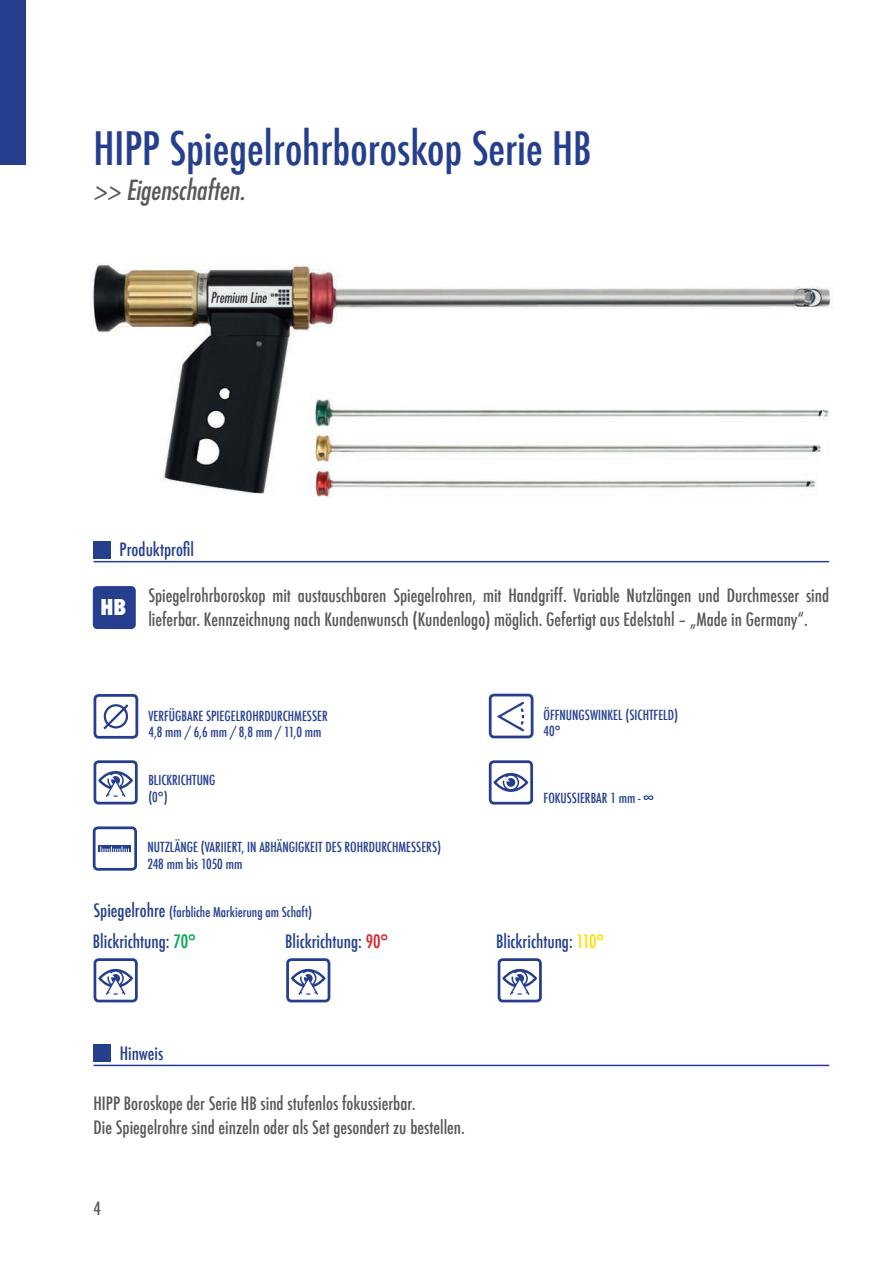
<style>
.page{position:relative;width:893px;height:1263px;background:#fff}
.page>*{position:absolute;margin:0;border:0;box-sizing:border-box;transform-origin:0 0}
.t1{font:500 condensed 45px "Futura";color:#253f8e}
.t2{font:italic condensed 27px "Futura Std";color:#57585a}
.t3{font:800 condensed 21.3px "Futura";color:#fff}
.t4{font:500 condensed 18px/24px "Futura";color:#57585a}
.t5{font:500 condensed 18px "Futura";color:#253f8e}
.t6{font:500 condensed 13.65px/16.5px "Futura";color:#253f8e}
.t7{font:500 condensed 13.5px/16.5px "Futura";color:#253f8e}
.s1{font-size:18px}
.s2{color:#00a54f}
.s3{color:#d1232a}
.s4{color:#ffdc01}
</style>
<div class="page">
<div style="left:489px;top:760px;width:44px;height:44px;border:3px solid #253f8e;border-radius:4px"></div>
<svg style="left:493px;top:773px;width:35px;height:19px"></svg>
<div style="left:93px;top:826px;width:44px;height:45px;border:3px solid #253f8e;border-radius:4px"></div>
<div style="left:99px;top:845px;width:32px;height:7px;background:#253f8e"></div>
<svg style="left:100px;top:846px;width:29px;height:6px"></svg>
<div style="left:94px;top:760px;width:44px;height:44px;border:3px solid #253f8e;border-radius:4px"></div>
<svg style="left:98px;top:771px;width:35px;height:26px"></svg>
<div style="left:489px;top:694px;width:44px;height:44px;border:3px solid #253f8e;border-radius:4px"></div>
<svg style="left:496px;top:701px;width:29px;height:31px"></svg>
<div style="left:94px;top:694px;width:44px;height:45px;border:3px solid #253f8e;border-radius:4px"></div>
<svg style="left:103px;top:704px;width:26px;height:26px"></svg>
<hr style="left:94px;top:561px;width:735px;height:1px;background:#253f8e">
<hr style="left:94px;top:1065px;width:735px;height:1px;background:#253f8e">
<div style="left:94px;top:587px;width:41px;height:41px;background:#253f8e;border-radius:4px"></div>
<div style="left:93px;top:586px;width:43px;height:43px;border:2px solid #253f8e;border-radius:4px"></div>
<div style="left:94px;top:541px;width:17px;height:17px;background:#253f8e"></div>
<div style="left:94px;top:1044px;width:17px;height:18px;background:#253f8e"></div>
<img style="left:91px;top:263px;width:742px;height:231px">
<img style="left:288px;top:382px;width:545px;height:115px">
<div style="left:94px;top:958px;width:44px;height:44px;border:3px solid #253f8e;border-radius:4px"></div>
<svg style="left:98px;top:969px;width:35px;height:26px"></svg>
<div style="left:286px;top:958px;width:44px;height:44px;border:3px solid #253f8e;border-radius:4px"></div>
<svg style="left:291px;top:969px;width:35px;height:26px"></svg>
<div style="left:498px;top:958px;width:44px;height:44px;border:3px solid #253f8e;border-radius:4px"></div>
<svg style="left:502px;top:969px;width:35px;height:26px"></svg>
<div style="left:0;top:0;width:26px;height:165px;background:#253f8e"></div>
<h1 class="t1" style="left:94px;top:119px;width:500px">HIPP Spiegelrohrboroskop Serie HB</h1>
<h2 class="t2" style="left:94px;top:174px;width:153px">&gt;&gt; Eigenschaften.</h2>
<p class="t5" style="left:120px;top:538px;width:76px">Produktprofil</p>
<p class="t3" style="left:101px;top:593px;width:27px">HB</p>
<p class="t4" style="left:148px;top:584px;width:682px">Spiegelrohrboroskop mit austauschbaren Spiegelrohren, mit Handgriff. Variable Nutzlängen und Durchmesser sind lieferbar. Kennzeichnung nach Kundenwunsch (Kundenlogo) möglich. Gefertigt aus Edelstahl – „Made in Germany“.</p>
<p class="t6" style="left:148px;top:708px;width:34px">Verfügbare</p>
<p class="t6" style="left:148px;top:708px;width:175px;text-indent:58px">Spiegelrohrdurchmesser<br>4,8 mm / 6,6 mm / 8,8 mm / 11,0 mm</p>
<p class="t7" style="left:148px;top:772px;width:69px">BLICKRICHTUNG (0°)</p>
<p class="t6" style="left:148px;top:839px;width:204px">Nutzlänge (variiert, in Abhängigkeit des rohrdurchmessers</p>
<p class="t6" style="left:437px;top:839px;width:5px">)</p>
<p class="t6" style="left:148px;top:855px;width:96px">248 mm bis 1050 mm</p>
<p class="t6" style="left:544px;top:706px;width:14px">Öffnungsw</p>
<p class="t6" style="left:598px;top:706px;width:10px">inkel</p>
<p class="t6" style="left:626px;top:706px;width:19px">(Sichtfeld</p>
<p class="t6" style="left:674px;top:706px;width:5px">)</p>
<p class="t6" style="left:544px;top:723px;width:19px">40°</p>
<p class="t6" style="left:544px;top:790px;width:112px">FOKUSSIERBAR 1 mm - ∞</p>
<p class="t7" style="left:94px;top:904px;width:220px"><span class="s1">Spiegelrohre</span> (farbliche Markierung am Schaft)</p>
<p class="t5" style="left:93px;top:929px;width:105px">Blickrichtung: <span class="s2">70°</span></p>
<p class="t5" style="left:285px;top:929px;width:105px">Blickrichtung: <span class="s3">90°</span></p>
<p class="t5" style="left:496px;top:929px;width:110px">Blickrichtung: <span class="s4">110°</span></p>
<p class="t5" style="left:120px;top:1041px;width:45px">Hinweis</p>
<p class="t4" style="left:94px;top:1091px;width:373px">HIPP Boroskope der Serie HB sind stufenlos fokussierbar.<br>Die Spiegelrohre sind einzeln oder als Set gesondert zu bestellen.</p>
<p class="t4" style="left:94px;top:1197px;width:9px">4</p>
</div>
